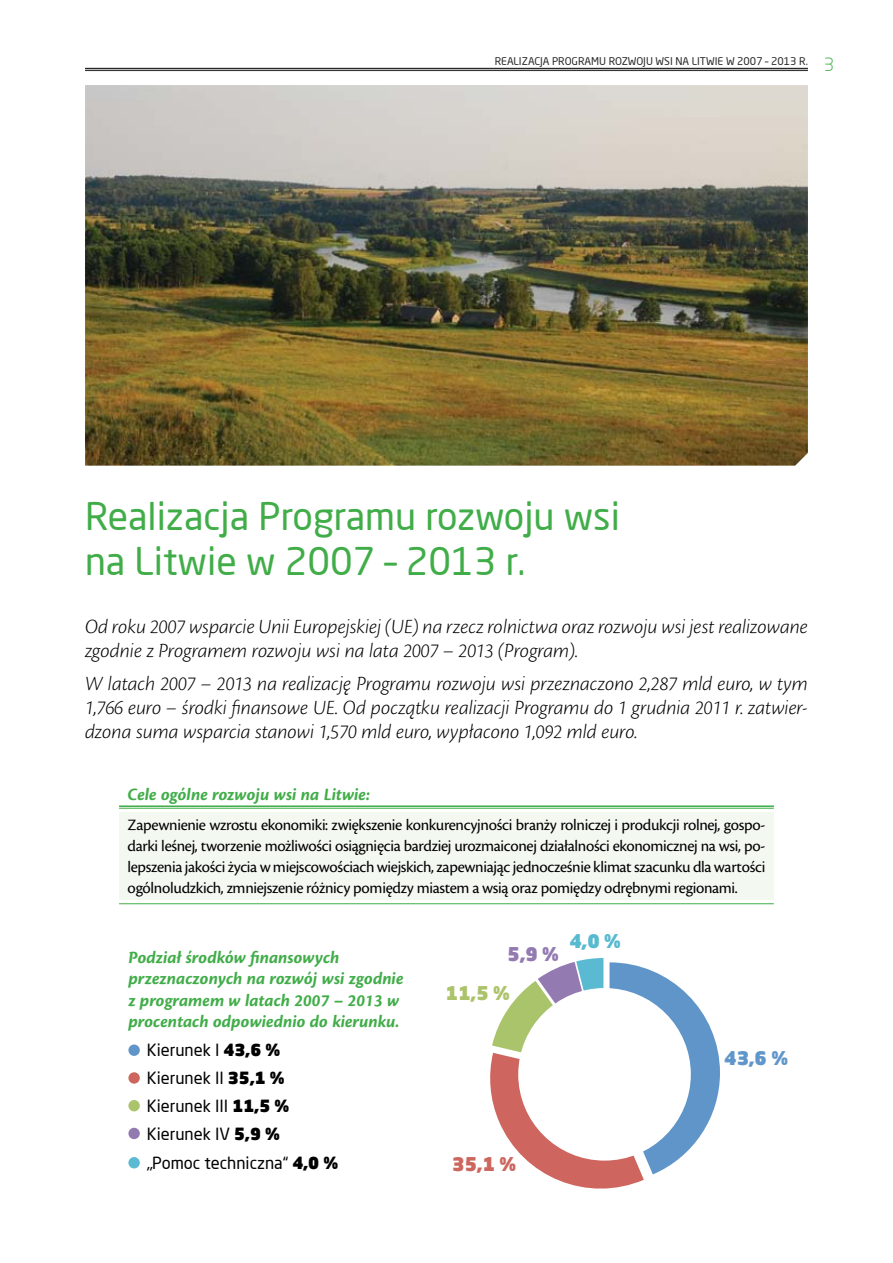
<style>
.page{position:relative;width:893px;height:1263px;background:#fff}
.page>*{position:absolute;margin:0;border:0;box-sizing:border-box;transform-origin:0 0}
.t1{font:37.5px/45px "Neo Sans Pro";color:#41ad49}
.t2{font:italic 300 21px/24px "Cronos Pro";letter-spacing:-.005em;color:#000}
.t3{font:900 18.6px "Neo Sans Pro";color:#6196ca}
.t4{font:900 18.6px "Neo Sans Pro";color:#cd665f}
.t5{font:900 18.6px "Neo Sans Pro";color:#acc36b}
.t6{font:900 18.6px "Neo Sans Pro";color:#937ab1}
.t7{font:900 18.6px "Neo Sans Pro";color:#57bacf}
.t8{font:italic 700 18px/21.6px "Cronos Pro";color:#41ad49}
.t9{font:16.5px/21px "Cronos Pro";letter-spacing:-.02em;color:#000;text-align:justify}
.t10{font:16.5px/28.3px "Neo Sans Pro";color:#000}
.t11{font:10.5px "Neo Sans Pro";color:#292829}
.s1{font-weight:300;font-size:18px;color:#41ad49}
.s2{font-weight:900}
</style>
<div class="page">
<hr style="left:85px;top:68px;width:723px;height:1px;background:#292829">
<hr style="left:85px;top:70px;width:723px;height:1px;background:#292829">
<svg style="left:490px;top:958px;width:230px;height:231px"></svg>
<div style="left:518px;top:988px;width:173px;height:172px;background:#fff;border-radius:50%"></div>
<div style="left:119px;top:812px;width:655px;height:87px;background:#f3f8f1"></div>
<img style="left:85px;top:85px;width:723px;height:381px">
<hr style="left:119px;top:805px;width:655px;height:2px;background:#41ad49">
<hr style="left:119px;top:808px;width:655px;height:1px;background:#41ad49">
<hr style="left:119px;top:903px;width:655px;height:1px;background:#41ad49">
<div style="left:128px;top:1044px;width:12px;height:12px;background:#6095c9;border-radius:50%"></div>
<div style="left:128px;top:1072px;width:12px;height:12px;background:#cd665f;border-radius:50%"></div>
<div style="left:128px;top:1100px;width:12px;height:11px;background:#aac46b;border-radius:50%"></div>
<div style="left:128px;top:1128px;width:12px;height:11px;background:#937ab1;border-radius:50%"></div>
<div style="left:128px;top:1157px;width:12px;height:11px;background:#5abad2;border-radius:50%"></div>
<p class="t11" style="left:495px;top:55px;width:341px">Realizacja Programu rozwoju wsi na Litwie w 2007 – 2013 r. <span class="s1">3</span></p>
<h1 class="t1" style="left:85px;top:494px;width:536px">Realizacja Programu rozwoju wsi na Litwie w 2007 – 2013 r.</h1>
<p class="t2" style="left:85px;top:615px;width:724px">Od roku 2007 wsparcie Unii Europejskiej (UE) na rzecz rolnictwa oraz rozwoju wsi jest realizowane zgodnie z Programem rozwoju wsi na lata 2007 – 2013 (Program).</p>
<p class="t2" style="left:85px;top:671px;width:724px;text-align:justify">W latach 2007 – 2013 na realizację Programu rozwoju wsi przeznaczono 2,287 mld euro, w tym 1,766 euro – środki finansowe UE. Od początku realizacji Programu do 1 grudnia 2011 r. zatwier&shy;dzona suma wsparcia stanowi 1,570 mld euro, wypłacono 1,092 mld euro.</p>
<p class="t8" style="left:128px;top:784px;width:244px">Cele ogólne rozwoju wsi na Litwie:</p>
<p class="t9" style="left:128px;top:814px;width:639px">Zapewnienie wzrostu ekonomiki: zwiększenie konkurencyjności branży rolniczej i produkcji rolnej, gospo&shy;darki leśnej, tworzenie możliwości osiągnięcia bardziej urozmaiconej działalności ekonomicznej na wsi, po&shy;lepszenia jakości życia w miejscowościach wiejskich, zapewniając jednocześnie klimat szacunku dla wartości ogólnoludzkich, zmniejszenie różnicy pomiędzy miastem a wsią oraz pomiędzy odrębnymi regionami.</p>
<p class="t8" style="left:128px;top:946px;width:277px">Podział środków finansowych przeznaczonych na rozwój wsi zgodnie z programem w latach 2007 – 2013 w procentach odpowiednio do kierunku.</p>
<p class="t10" style="left:147px;top:1035px;width:193px">Kierunek I <span class="s2">43,6 %<br></span>Kierunek II <span class="s2">35,1 %<br></span>Kierunek III <span class="s2">11,5 %<br></span>Kierunek IV <span class="s2">5,9 %<br></span>„Pomoc techniczna“ <span class="s2">4,0 %</span></p>
<p class="t6" style="left:508px;top:942px;width:53px">5,9 %</p>
<p class="t5" style="left:446px;top:981px;width:65px">11,5 %</p>
<p class="t7" style="left:569px;top:929px;width:53px">4,0 %</p>
<p class="t4" style="left:452px;top:1152px;width:65px">35,1 %</p>
<p class="t3" style="left:724px;top:1045px;width:65px">43,6 %</p>
</div>
